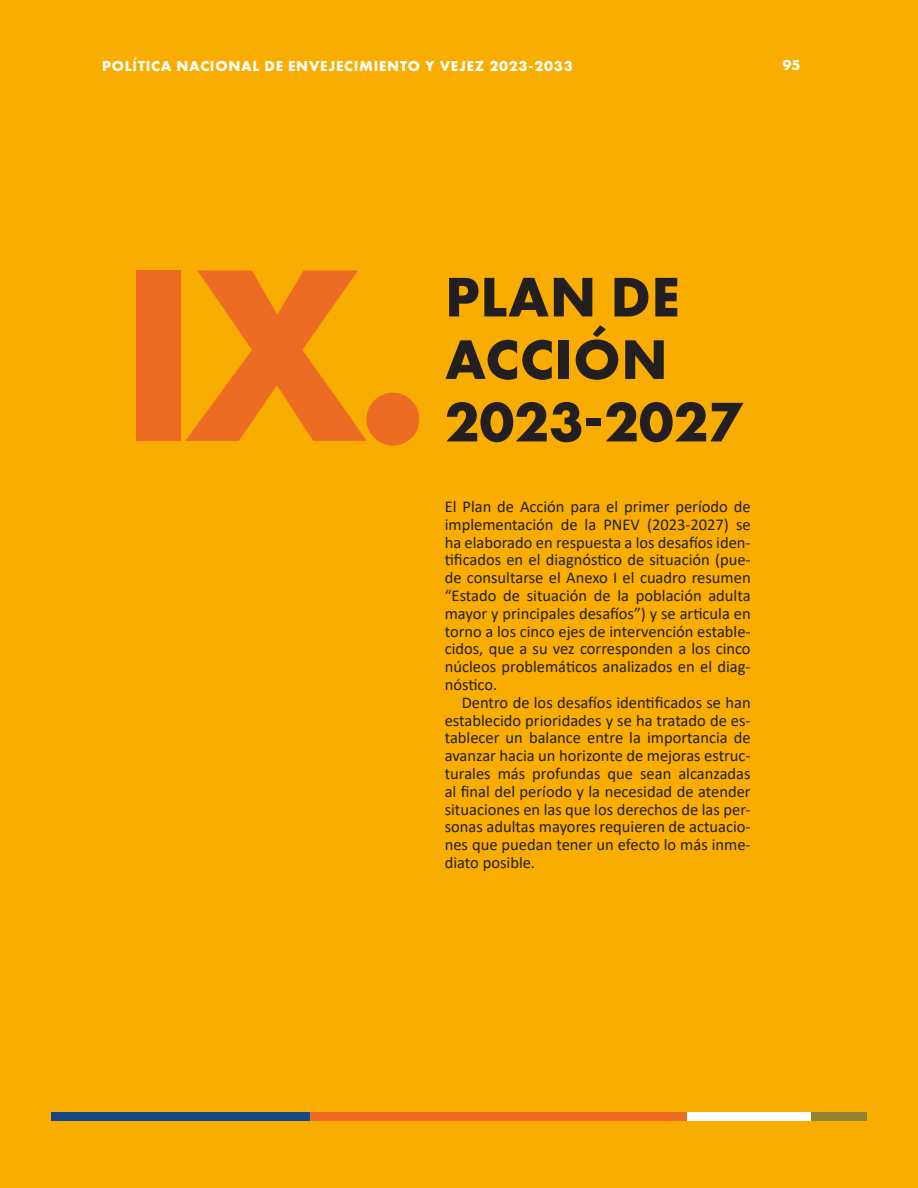
<style>
.page{position:relative;width:918px;height:1188px;background:#f9ad01}
.page>*{position:absolute;margin:0;border:0;box-sizing:border-box;transform-origin:0 0}
.Heading_3{font:700 255.45px "Futura PT";color:#ed6c23}
.Heading_3-2{font:700 57.9px/62.6px "Futura PT";letter-spacing:.01em;color:#231f20}
.t1{font:16.5px/17.9px "Calibri";color:#231f20;text-align:justify}
.t2{font:700 15px "Futura PT";letter-spacing:.05em;color:#fff}
</style>
<div class="page">
<div style="left:51px;top:1112px;width:517px;height:8px;background:#144985"></div>
<div style="left:436px;top:1112px;width:431px;height:8px;background:#918331"></div>
<div style="left:344px;top:1112px;width:467px;height:8px;background:#fff"></div>
<div style="left:311px;top:1112px;width:376px;height:8px;background:#ed6c23"></div>
<p class="t2" style="left:102px;top:56px;width:472px">POLÍTICA NACIONAL DE ENVEJECIMIENTO Y VEJEZ 2023-2033</p>
<p class="t2" style="left:782px;top:55px;width:19px">95</p>
<p class="Heading_3" style="left:118px;top:191px;width:315px">IX.</p>
<p class="Heading_3-2" style="left:445px;top:264px;width:236px">PLAN DE<br>ACCIÓN</p>
<p class="Heading_3-2" style="left:445px;top:389px;width:298px">2023-2027</p>
<p class="t1" style="left:445px;top:497px;width:307px">El Plan de Acción para el primer período de implementación de la PNEV (2023-2027) se ha elaborado en respuesta a los desafíos iden&shy;tificados en el diagnóstico de situación (pue&shy;de consultarse el Anexo I el cuadro resumen “Estado de situación de la población adulta mayor y principales desafíos”) y se articula en torno a los cinco ejes de intervención estable&shy;cidos, que a su vez corresponden a los cinco núcleos problemáticos analizados en el diag&shy;nóstico.</p>
<p class="t1" style="left:445px;top:693px;width:307px;text-indent:17px">Dentro de los desafíos identificados se han establecido prioridades y se ha tratado de es&shy;tablecer un balance entre la importancia de avanzar hacia un horizonte de mejoras estruc&shy;turales más profundas que sean alcanzadas al final del período y la necesidad de atender situaciones en las que los derechos de las per&shy;sonas adultas mayores requieren de actuacio&shy;nes que puedan tener un efecto lo más inme&shy;diato posible.</p>
</div>
